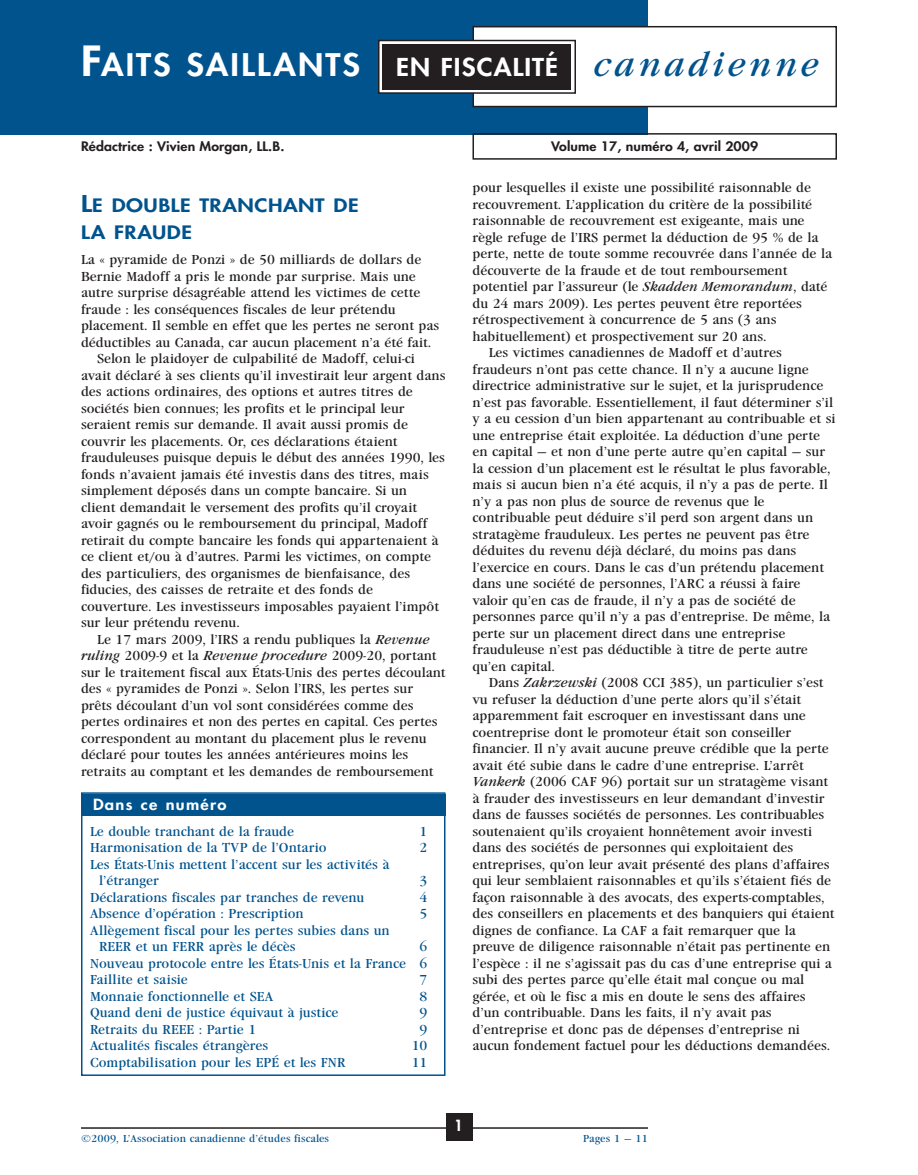
<style>
.page{position:relative;width:918px;height:1175px;background:#fff}
.page>*{position:absolute;margin:0;border:0;box-sizing:border-box;transform-origin:0 0}
.Flag_2{font:34.5px "Garamond Condensed Book Italic DTC";letter-spacing:.085em;color:#00538d;scale:1.2 1}
.Flag_1A{font:800 30.3px "Futura";letter-spacing:.065em;color:#fff;scale:1.1 1}
.Flag_1A-2{font:800 24px "Futura";letter-spacing:.04em;color:#fff;scale:1.1 1}
.t1{font:800 18px/27px "Futura";letter-spacing:.025em;color:#00538d;scale:1.2 1}
.In_this_issue{font:800 15px "Futura";letter-spacing:.08em;color:#fff;scale:1.1 1}
.TX2{font:13.5px/16.5px "Garamond Condensed Book DTC";color:#231f20;scale:1.2 1}
.TOC_H1{font:13.5px/16.5px "Garamond Condensed Book DTC";color:#00538d;scale:1.2 1}
.TX1{font:13.5px/16.5px "Garamond Condensed Book DTC";color:#231f20;scale:1.2 1}
.Issue{font:800 12.75px "Futura";letter-spacing:.01em;color:#231f20;scale:1.1 1}
.Folio{font:10.5px "Garamond Condensed Book DTC";letter-spacing:.01em;color:#00538d;scale:1.2 1}
.s1{font-size:40.5px}
.s2{font-size:22.5px}
.s3{font-family:"Garamond Condensed Book Italic DTC"}
</style>
<div class="page">
<hr style="left:81px;top:1127px;width:567px;height:1px;background:#231f20">
<div style="left:446px;top:1113px;width:26px;height:27px;background:#231f20"></div>
<div style="left:0;top:0;width:648px;height:134px;background:#00538d"></div>
<div style="left:473px;top:27px;width:363px;height:79px;background:#fff"></div>
<div style="left:472px;top:26px;width:365px;height:81px;border:2px solid #231f20"></div>
<div style="left:379px;top:40px;width:196px;height:53px;background:linear-gradient(to right,#fff,#fff)"></div>
<div style="left:378px;top:40px;width:198px;height:54px;border:2px solid #231f20"></div>
<div style="left:382px;top:44px;width:190px;height:45px;background:#231f20"></div>
<div style="left:472px;top:133px;width:365px;height:27px;border:2px solid #231f20"></div>
<div style="left:81px;top:794px;width:365px;height:21px;background:#00538d"></div>
<div style="left:81px;top:792px;width:365px;height:284px;border:2px solid #00538d"></div>
<p class="Flag_1A" style="left:81px;top:44px;width:255px"><span class="s1">F</span>aits saillants</p>
<p class="Issue" style="left:81px;top:138px;width:186px">Rédactrice : Vivien Morgan, LL.B.</p>
<p class="Flag_1A-2" style="left:396px;top:51px;width:149px">en fiscalité</p>
<p class="Flag_2" style="left:594px;top:45px;width:189px">canadienne</p>
<p class="Issue" style="left:551px;top:138px;width:190px">Volume 1 7, numéro 4, avril 2009</p>
<h1 class="t1" style="left:81px;top:191px;width:233px"><span class="s2">L</span>e double tranchant de la fraude</h1>
<p class="TX1" style="left:81px;top:251px;width:300px">La « pyramide de Ponzi » de 50 milliards de dollars de Bernie Madoff a pris le monde par surprise. Mais une autre surprise désagréable attend les victimes de cette fraude : les conséquences fiscales de leur prétendu placement. Il semble en effet que les pertes ne seront pas déductibles au Canada, car aucun placement n’a été fait.</p>
<p class="TX2" style="left:81px;top:350px;width:305px;text-indent:16px">Selon le plaidoyer de culpabilité de Madoff, celui-ci avait déclaré à ses clients qu’il investirait leur argent dans des actions ordinaires, des options et autres titres de sociétés bien connues; les profits et le principal leur seraient remis sur demande. Il avait aussi promis de couvrir les placements. Or, ces déclarations étaient frauduleuses puisque depuis le début des années 1990, les fonds n’avaient jamais été investis dans des titres, mais simplement déposés dans un compte bancaire. Si un<br>client demandait le versement des profits qu’il croyait avoir gagnés ou le remboursement du principal, Madoff retirait du compte bancaire les fonds qui appartenaient à ce client et/ou à d’autres. Parmi les victimes, on compte des particuliers, des organismes de bienfaisance, des fiducies, des caisses de retraite et des fonds de couverture. Les investisseurs imposables payaient l’impôt sur leur prétendu revenu.</p>
<p class="TX2" style="left:81px;top:631px;width:305px;text-indent:16px">Le 17 mars 2009, l’IRS a rendu publiques la <span class="s3">Revenue ruling</span> 2009-9 et la <span class="s3">Revenue procedure</span> 2009-20, portant sur le traitement fiscal aux États-Unis des pertes découlant des « pyramides de Ponzi ». Selon l’IRS, les pertes sur prêts découlant d’un vol sont considérées comme des pertes ordinaires et non des pertes en capital. Ces pertes correspondent au montant du placement plus le revenu déclaré pour toutes les années antérieures moins les retraits au comptant et les demandes de remboursement</p>
<p class="In_this_issue" style="left:93px;top:794px;width:123px">Dans ce numéro</p>
<p class="TOC_H1" style="left:90px;top:823px;width:172px">Le double tranchant de la fraude</p>
<p class="TOC_H1" style="left:420px;top:823px;width:8px">1</p>
<p class="TOC_H1" style="left:90px;top:839px;width:199px">Harmonisation de la TVP de l’Ontario</p>
<p class="TOC_H1" style="left:420px;top:839px;width:8px">2</p>
<p class="TOC_H1" style="left:99px;top:856px;width:244px;text-indent:-9px">Les États-Unis mettent l’accent sur les activités à l’étranger</p>
<p class="TOC_H1" style="left:420px;top:872px;width:8px">3</p>
<p class="TOC_H1" style="left:90px;top:889px;width:230px">Déclarations fiscales par tranches de revenu</p>
<p class="TOC_H1" style="left:420px;top:889px;width:8px">4</p>
<p class="TOC_H1" style="left:90px;top:905px;width:180px">Absence d’opération : Prescription</p>
<p class="TOC_H1" style="left:420px;top:905px;width:8px">5</p>
<p class="TOC_H1" style="left:99px;top:922px;width:244px;text-indent:-9px">Allègement fiscal pour les pertes subies dans un<br>REER et un FERR après le décès</p>
<p class="TOC_H1" style="left:420px;top:938px;width:8px">6</p>
<p class="TOC_H1" style="left:90px;top:955px;width:283px">Nouveau protocole entre les États-Unis et la France 6</p>
<p class="TOC_H1" style="left:90px;top:971px;width:83px">Faillite et saisie</p>
<p class="TOC_H1" style="left:420px;top:971px;width:8px">7</p>
<p class="TOC_H1" style="left:90px;top:988px;width:154px">Monnaie fonctionnelle et SEA</p>
<p class="TOC_H1" style="left:420px;top:988px;width:8px">8</p>
<p class="TOC_H1" style="left:90px;top:1004px;width:209px">Quand deni de justice équivaut à justice</p>
<p class="TOC_H1" style="left:420px;top:1004px;width:8px">9</p>
<p class="TOC_H1" style="left:90px;top:1021px;width:140px">Retraits du REEE : Partie 1</p>
<p class="TOC_H1" style="left:420px;top:1021px;width:8px">9</p>
<p class="TOC_H1" style="left:90px;top:1037px;width:150px">Actualités fiscales étrangères</p>
<p class="TOC_H1" style="left:412px;top:1037px;width:15px">10</p>
<p class="TOC_H1" style="left:90px;top:1054px;width:214px">Comptabilisation pour les EPÉ et les FNR</p>
<p class="TOC_H1" style="left:412px;top:1054px;width:15px">11</p>
<p class="TX2" style="left:472px;top:179px;width:301px">pour lesquelles il existe une possibilité raisonnable de recouvrement. L’application du critère de la possibilité raisonnable de recouvrement est exigeante, mais une règle refuge de l’IRS permet la déduction de 95 % de la perte, nette de toute somme recouvrée dans l’année de la découverte de la fraude et de tout remboursement potentiel par l’assureur (le <span class="s3">Skadden Memorandum</span>, daté du 24 mars 2009). Les pertes peuvent être reportées rétrospectivement à concurrence de 5 ans (3 ans habituellement) et prospectivement sur 20 ans.</p>
<p class="TX2" style="left:472px;top:344px;width:304px;text-indent:16px">Les victimes canadiennes de Madoff et d’autres fraudeurs n’ont pas cette chance. Il n’y a aucune ligne directrice administrative sur le sujet, et la jurisprudence n’est pas favorable. Essentiellement, il faut déterminer s’il y a eu cession d’un bien appartenant au contribuable et si une entreprise était exploitée. La déduction d’une perte en capital — et non d’une perte autre qu’en capital — sur la cession d’un placement est le résultat le plus favorable, mais si aucun bien n’a été acquis, il n’y a pas de perte. Il n’y a pas non plus de source de revenus que le contribuable peut déduire s’il perd son argent dans un stratagème frauduleux. Les pertes ne peuvent pas être déduites du revenu déjà déclaré, du moins pas dans l’exercice en cours. Dans le cas d’un prétendu placement dans une société de personnes, l’ARC a réussi à faire valoir qu’en cas de fraude, il n’y a pas de société de personnes parce qu’il n’y a pas d’entreprise. De même, la perte sur un placement direct dans une entreprise frauduleuse n’est pas déductible à titre de perte autre qu’en capital.</p>
<p class="TX2" style="left:472px;top:674px;width:303px;text-indent:16px">Dans <span class="s3">Zakrzewski</span> (2008 CCI 385), un particulier s’est vu refuser la déduction d’une perte alors qu’il s’était apparemment fait escroquer en investissant dans une coentreprise dont le promoteur était son conseiller financier. Il n’y avait aucune preuve crédible que la perte avait été subie dans le cadre d’une entreprise. L’arrêt <span class="s3">Vankerk</span> (2006 CAF 96) portait sur un stratagème visant à frauder des investisseurs en leur demandant d’investir dans de fausses sociétés de personnes. Les contribuables soutenaient qu’ils croyaient honnêtement avoir investi dans des sociétés de personnes qui exploitaient des entreprises, qu’on leur avait présenté des plans d’affaires qui leur semblaient raisonnables et qu’ils s’étaient fiés de façon raisonnable à des avocats, des experts-comptables, des conseillers en placements et des banquiers qui étaient dignes de confiance. La CAF a fait remarquer que la preuve de diligence raisonnable n’était pas pertinente en l’espèce : il ne s’agissait pas du cas d’une entreprise qui a subi des pertes parce qu’elle était mal conçue ou mal gérée, et où le fisc a mis en doute le sens des affaires d’un contribuable. Dans les faits, il n’y avait pas d’entreprise et donc pas de dépenses d’entreprise ni aucun fondement factuel pour les déductions demandées.</p>
<p class="Folio" style="left:81px;top:1132px;width:208px">©2009, L’Association canadienne d’études fiscales</p>
<p class="Folio" style="left:583px;top:1132px;width:56px">Pages 1 — 11</p>
</div>
